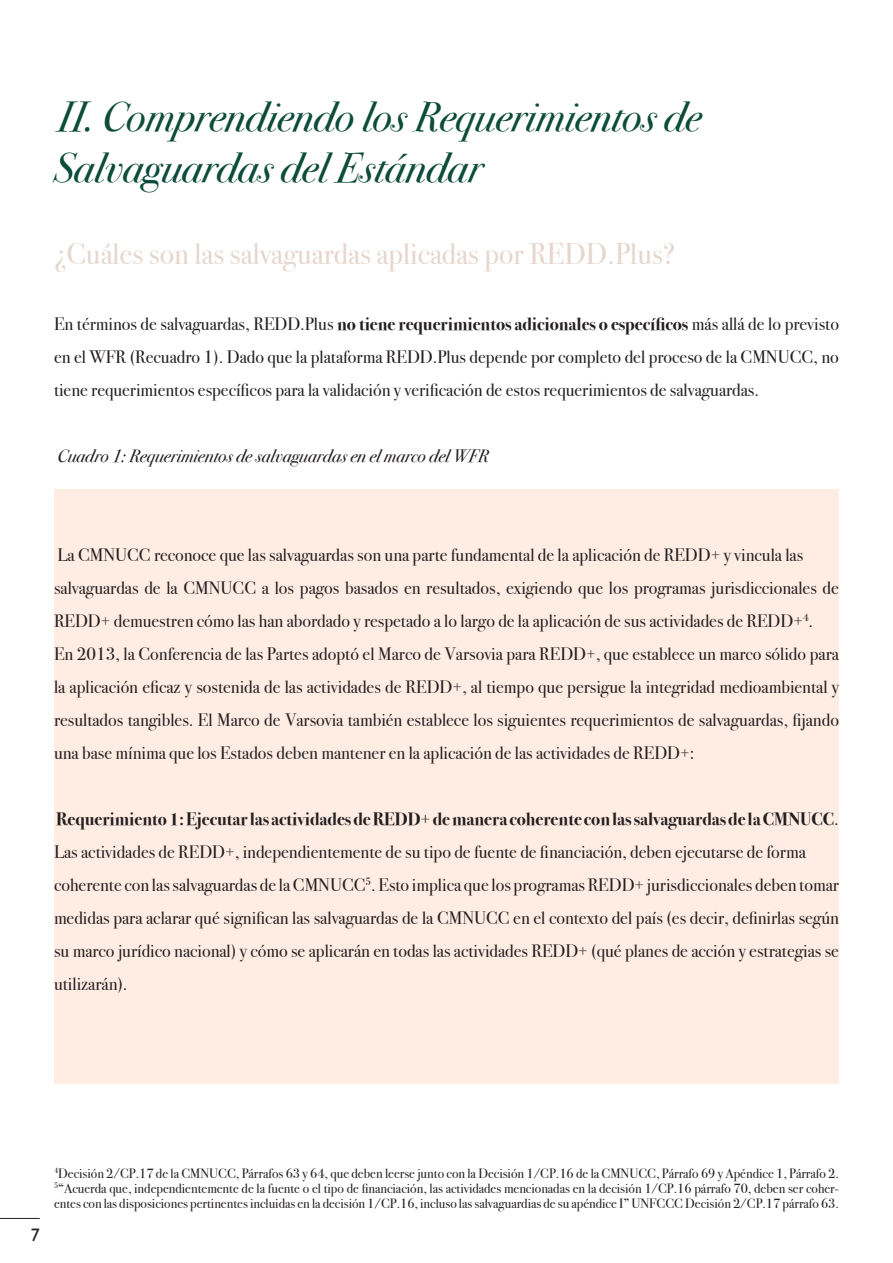
<style>
.page{position:relative;width:893px;height:1263px;background:#fff}
.page>*{position:absolute;margin:0;border:0;box-sizing:border-box;transform-origin:0 0}
.t1{font:italic 42px "Bodoni Svty Two ITCTT";color:#0c4c39}
.t2{font:30px "Bodoni Svty Two ITCTT";color:#e6d7ce}
.t3{font:18px/33px "Bodoni Svty Two ITCTT";color:#231f20;text-align:justify}
.t4{font:700 18px "Bodoni Svty Two ITCTT";color:#231f20}
.t5{font:italic 18px "Bodoni Svty Two ITCTT";color:#231f20}
.t6{font:18px "Gill Sans";color:#231f20}
.t7{font:13.5px/15px "Bodoni Svty Two ITCTT";color:#231f20}
.s1{font-weight:700}
.s2{font-weight:400}
</style>
<div class="page">
<hr style="left:0;top:1218px;width:40px;height:1px;background:#231f20">
<div style="left:54px;top:489px;width:785px;height:595px;background:#ffede4"></div>
<p class="t1" style="left:57px;top:81px;width:645px">II. Comprendiendo los Requerimientos de</p>
<p class="t1" style="left:54px;top:131px;width:430px">Salvaguardas del Estándar</p>
<p class="t2" style="left:54px;top:230px;width:623px">¿Cuáles son las salvaguardas aplicadas por REDD.Plus?</p>
<p class="t3" style="left:54px;top:306px;width:786px">En términos de salvaguardas, REDD.Plus <span class="s1">no tiene requerimientos adicionales o específicos</span> más allá de lo previsto en el WFR (Recuadro 1). Dado que la plataforma REDD.Plus depende por completo del proceso de la CMNUCC, no tiene requerimientos específicos para la validación y verificación de estos requerimientos de salvaguardas.</p>
<p class="t5" style="left:57px;top:441px;width:433px">Cuadro 1: Requerimientos de salvaguardas en el marco del WFR</p>
<p class="t3" style="left:57px;top:537px;width:747px">La CMNUCC reconoce que las salvaguardas son una parte fundamental de la aplicación de REDD+ y vincula las</p>
<p class="t3" style="left:54px;top:570px;width:786px">salvaguardas de la CMNUCC a los pagos basados en resultados, exigiendo que los programas jurisdiccionales de<br>REDD+ demuestren cómo las han abordado y respetado a lo largo de la aplicación de sus actividades de REDD+<sup>4</sup>.</p>
<p class="t3" style="left:54px;top:636px;width:786px">En 2013, la Conferencia de las Partes adoptó el Marco de Varsovia para REDD+, que establece un marco sólido para la aplicación eficaz y sostenida de las actividades de REDD+, al tiempo que persigue la integridad medioambiental y resultados tangibles. El Marco de Varsovia también establece los siguientes requerimientos de salvaguardas, fijando una base mínima que los Estados deben mantener en la aplicación de las actividades de REDD+:</p>
<p class="t4" style="left:56px;top:804px;width:784px">Requerimiento 1: Ejecutar las actividades de REDD+ de manera coherente con las salvaguardas de la CMNUCC<span class="s2">.</span></p>
<p class="t3" style="left:54px;top:834px;width:753px">Las actividades de REDD+, independientemente de su tipo de fuente de financiación, deben ejecutarse de forma</p>
<p class="t3" style="left:54px;top:867px;width:786px">coherente con las salvaguardas de la CMNUCC<sup>5</sup>. Esto implica que los programas REDD+ jurisdiccionales deben tomar medidas para aclarar qué significan las salvaguardas de la CMNUCC en el contexto del país (es decir, definirlas según su marco jurídico nacional) y cómo se aplicarán en todas las actividades REDD+ (qué planes de acción y estrategias se utilizarán).</p>
<p class="t6" style="left:31px;top:1224px;width:10px">7</p>
<p class="t7" style="left:54px;top:1164px;width:786px"><sup>4</sup>Decisión 2/CP.17 de la CMNUCC, Párrafos 63 y 64, que deben leerse junto con la Decisión 1/CP.16 de la CMNUCC, Párrafo 69 y Apéndice 1, Párrafo 2.</p>
<p class="t7" style="left:54px;top:1179px;width:786px"><sup>5</sup>“Acuerda que, independientemente de la fuente o el tipo de financiación, las actividades mencionadas en la decisión 1/CP.16 párrafo 70, deben ser coher&shy;entes con las disposiciones pertinentes incluidas en la decisión 1/CP.16, incluso las salvaguardias de su apéndice I” UNFCCC Decisión 2/CP.17 párrafo 63.</p>
</div>
